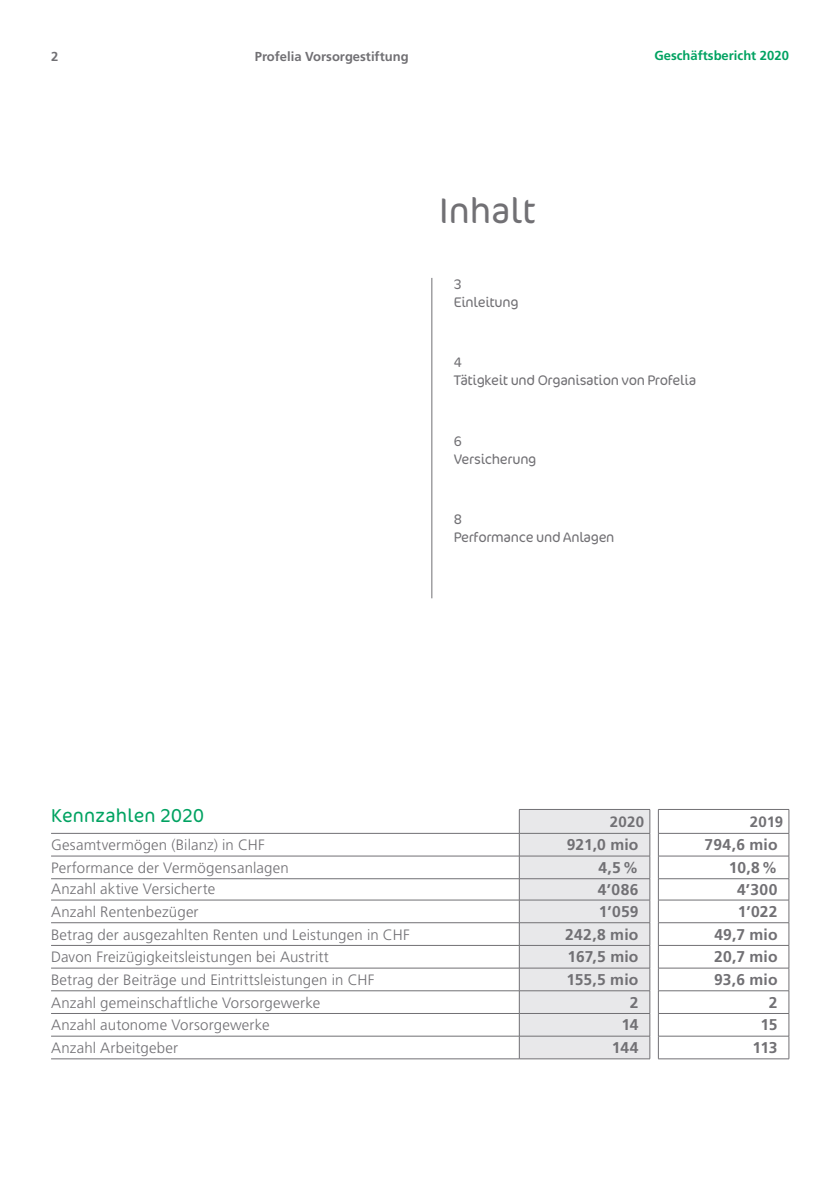
<style>
.page{position:relative;width:840px;height:1191px;background:#fff}
.page>*{position:absolute;margin:0;border:0;box-sizing:border-box;transform-origin:0 0}
.t1{font:300 36px "Cocon";color:#717074}
.t2{font:300 19px "Cocon";letter-spacing:.01em;color:#00a261}
.t3{font:700 15.6px "Frutiger LT Std";letter-spacing:.015em;color:#717074}
.t4{font:300 15px "Frutiger LT Std";letter-spacing:.01em;color:#717074}
.t5{font:700 15px "Frutiger LT Std";letter-spacing:.015em;color:#717074}
.t6{font:300 14px/18px "Cocon";letter-spacing:-.02em;color:#717074}
.t7{font:700 13px "Frutiger LT Std";color:#717074}
.t8{font:700 13px "Frutiger LT Std";color:#00a261}
</style>
<div class="page">
<hr style="left:51px;top:833px;width:468px;height:1px;background:#717074">
<hr style="left:657px;top:809px;width:131px;height:1px;background:#717074">
<hr style="left:657px;top:833px;width:131px;height:1px;background:#717074">
<hr style="left:51px;top:855px;width:468px;height:1px;background:#717074">
<hr style="left:657px;top:855px;width:131px;height:1px;background:#717074">
<hr style="left:51px;top:878px;width:468px;height:1px;background:#717074">
<hr style="left:657px;top:878px;width:131px;height:1px;background:#717074">
<hr style="left:51px;top:899px;width:468px;height:1px;background:#717074">
<hr style="left:657px;top:899px;width:131px;height:1px;background:#717074">
<hr style="left:51px;top:922px;width:468px;height:1px;background:#717074">
<hr style="left:657px;top:922px;width:131px;height:1px;background:#717074">
<hr style="left:657px;top:945px;width:131px;height:1px;background:#717074">
<hr style="left:51px;top:945px;width:468px;height:1px;background:#717074">
<hr style="left:51px;top:967px;width:468px;height:1px;background:#717074">
<hr style="left:657px;top:967px;width:131px;height:1px;background:#717074">
<hr style="left:51px;top:990px;width:468px;height:1px;background:#717074">
<hr style="left:51px;top:1013px;width:468px;height:1px;background:#717074">
<hr style="left:51px;top:1035px;width:468px;height:1px;background:#717074">
<hr style="left:51px;top:1058px;width:468px;height:1px;background:#717074">
<svg style="left:657px;top:809px;width:1px;height:249px"></svg>
<hr style="left:657px;top:990px;width:131px;height:1px;background:#717074">
<hr style="left:657px;top:1013px;width:131px;height:1px;background:#717074">
<hr style="left:657px;top:1035px;width:131px;height:1px;background:#717074">
<hr style="left:519px;top:1058px;width:130px;height:1px;background:#717074">
<hr style="left:657px;top:1058px;width:131px;height:1px;background:#717074">
<svg style="left:518px;top:809px;width:132px;height:249px;background:#e2e2e4"></svg>
<svg style="left:788px;top:809px;width:1px;height:249px"></svg>
<hr style="left:431px;top:278px;width:1px;height:320px;background:#717074">
<p class="t7" style="left:51px;top:49px;width:9px">2</p>
<p class="t7" style="left:255px;top:49px;width:155px">Profelia Vorsorgestiftung</p>
<p class="t8" style="left:654px;top:48px;width:136px">Geschäftsbericht 2020</p>
<h1 class="t1" style="left:439px;top:190px;width:98px">Inhalt</h1>
<p class="t6" style="left:453px;top:275px;width:66px">3<br>Einleitung</p>
<p class="t6" style="left:453px;top:354px;width:244px">4<br>Tätigkeit und Organisation von Profelia</p>
<p class="t6" style="left:453px;top:432px;width:84px">6<br>Versicherung</p>
<p class="t6" style="left:453px;top:511px;width:162px">8<br>Performance und Anlagen</p>
<p class="t2" style="left:51px;top:805px;width:154px">Kennzahlen 2020</p>
<p class="t5" style="left:609px;top:812px;width:36px">2020</p>
<p class="t5" style="left:749px;top:812px;width:35px">2019</p>
<p class="t4" style="left:51px;top:836px;width:215px">Gesamtvermögen (Bilanz) in CHF</p>
<p class="t3" style="left:566px;top:835px;width:73px">921,0 mio</p>
<p class="t3" style="left:704px;top:835px;width:74px">794,6 mio</p>
<p class="t4" style="left:51px;top:859px;width:239px">Performance der Vermögensanlagen</p>
<p class="t3" style="left:598px;top:858px;width:42px">4,5%</p>
<p class="t3" style="left:728px;top:858px;width:50px">10,8%</p>
<p class="t4" style="left:51px;top:880px;width:166px">Anzahl aktive Versicherte</p>
<p class="t3" style="left:597px;top:880px;width:42px">4’086</p>
<p class="t3" style="left:736px;top:880px;width:42px">4’300</p>
<p class="t4" style="left:51px;top:903px;width:149px">Anzahl Rentenbezüger</p>
<p class="t3" style="left:598px;top:902px;width:41px">1’059</p>
<p class="t3" style="left:737px;top:902px;width:41px">1’022</p>
<p class="t4" style="left:51px;top:926px;width:360px">Betrag der ausgezahlten Renten und Leistungen in CHF</p>
<p class="t3" style="left:564px;top:925px;width:75px">242,8 mio</p>
<p class="t3" style="left:714px;top:925px;width:65px">49,7 mio</p>
<p class="t4" style="left:51px;top:948px;width:279px">Davon Freizügigkeitsleistungen bei Austritt</p>
<p class="t3" style="left:567px;top:947px;width:72px">167,5 mio</p>
<p class="t3" style="left:713px;top:947px;width:65px">20,7 mio</p>
<p class="t4" style="left:51px;top:971px;width:325px">Betrag der Beiträge und Eintrittsleistungen in CHF</p>
<p class="t3" style="left:566px;top:970px;width:74px">155,5 mio</p>
<p class="t3" style="left:713px;top:970px;width:65px">93,6 mio</p>
<p class="t4" style="left:51px;top:994px;width:270px">Anzahl gemeinschaftliche Vorsorgewerke</p>
<p class="t3" style="left:629px;top:993px;width:10px">2</p>
<p class="t3" style="left:768px;top:993px;width:10px">2</p>
<p class="t4" style="left:51px;top:1016px;width:220px">Anzahl autonome Vorsorgewerke</p>
<p class="t3" style="left:621px;top:1015px;width:19px">14</p>
<p class="t3" style="left:760px;top:1015px;width:19px">15</p>
<p class="t4" style="left:51px;top:1039px;width:128px">Anzahl Arbeitgeber</p>
<p class="t3" style="left:611px;top:1038px;width:28px">144</p>
<p class="t3" style="left:752px;top:1038px;width:27px">113</p>
</div>
